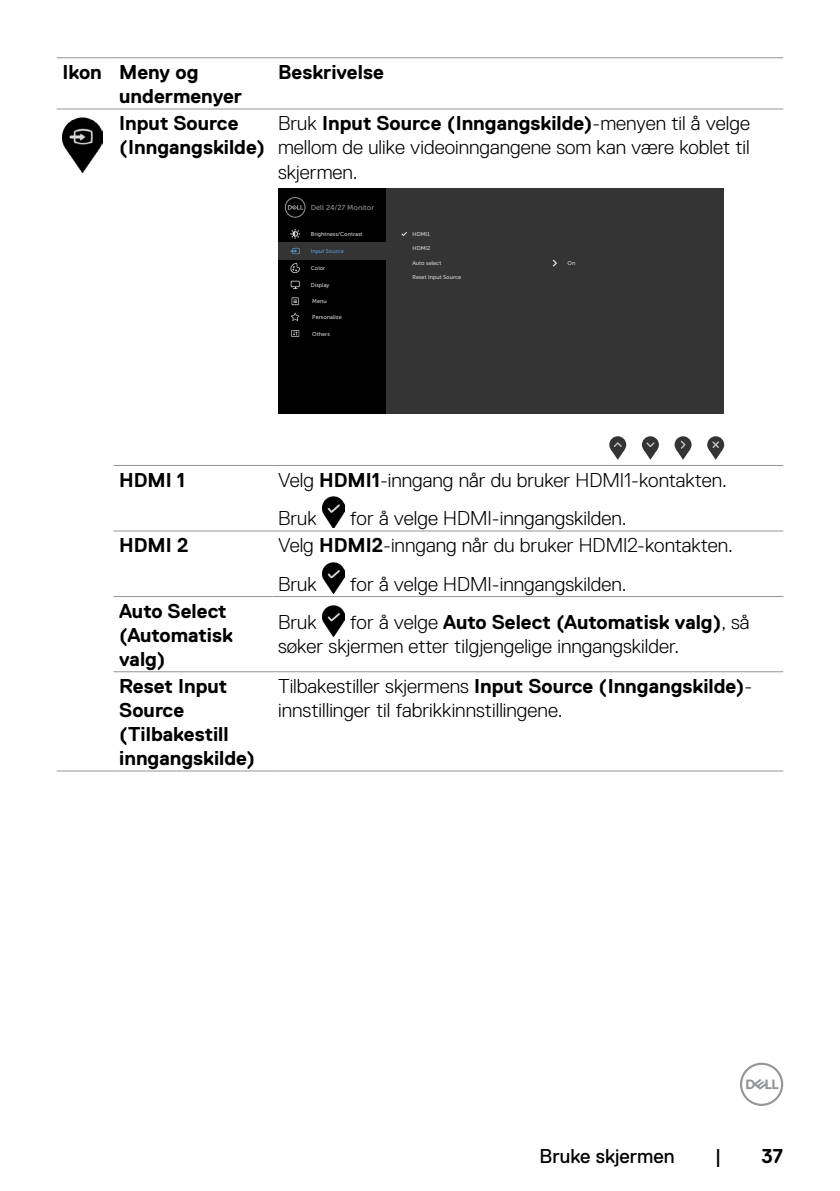
<style>
.page{position:relative;width:840px;height:1191px;background:#fff}
.page>*{position:absolute;margin:0;border:0;box-sizing:border-box;transform-origin:0 0}
.t1{font:300 20px/24px "Dell Replica";color:#000}
.t2{font:700 20px/24px "Dell Replica";color:#000}
.t3{font:20px "Dell Replica";color:#000}
.t4{font:7.2px "Museo Sans For Dell 500";color:#939393}
.t5{font:5.6px "Museo Sans For Dell 500";color:#d9d9d9}
.t6{font:5.6px "Museo Sans For Dell 500";color:#5b9bd5}
.s1{font-weight:700}
</style>
<div class="page">
<svg style="left:740px;top:1062px;width:42px;height:44px"></svg>
<hr style="left:113px;top:465px;width:159px;height:1px;background:#939598">
<hr style="left:272px;top:465px;width:510px;height:1px;background:#939598">
<hr style="left:113px;top:530px;width:159px;height:1px;background:#939598">
<hr style="left:272px;top:530px;width:510px;height:1px;background:#939598">
<hr style="left:113px;top:596px;width:159px;height:1px;background:#939598">
<hr style="left:272px;top:596px;width:510px;height:1px;background:#939598">
<hr style="left:113px;top:671px;width:159px;height:1px;background:#939598">
<hr style="left:272px;top:671px;width:510px;height:1px;background:#939598">
<hr style="left:57px;top:770px;width:56px;height:1px;background:#939598">
<hr style="left:113px;top:770px;width:159px;height:1px;background:#939598">
<hr style="left:272px;top:770px;width:510px;height:1px;background:#939598">
<hr style="left:57px;top:57px;width:56px;height:1px;background:#939598">
<hr style="left:113px;top:57px;width:159px;height:1px;background:#939598">
<hr style="left:272px;top:57px;width:510px;height:1px;background:#939598">
<hr style="left:57px;top:109px;width:56px;height:1px;background:#939598">
<hr style="left:113px;top:109px;width:159px;height:1px;background:#939598">
<hr style="left:272px;top:109px;width:510px;height:1px;background:#939598">
<img style="left:62px;top:117px;width:40px;height:55px">
<div style="left:609px;top:436px;width:17px;height:17px;background:#343435;border-radius:50%"></div>
<svg style="left:611px;top:442px;width:13px;height:18px"></svg>
<svg style="left:641px;top:436px;width:17px;height:17px"></svg>
<svg style="left:643px;top:442px;width:14px;height:18px"></svg>
<svg style="left:674px;top:436px;width:17px;height:17px"></svg>
<svg style="left:676px;top:441px;width:13px;height:19px"></svg>
<svg style="left:706px;top:436px;width:17px;height:17px"></svg>
<svg style="left:708px;top:441px;width:14px;height:19px"></svg>
<div style="left:278px;top:188px;width:445px;height:225px;background:#343435"></div>
<div style="left:278px;top:188px;width:107px;height:225px;background:#000"></div>
<div style="left:278px;top:242px;width:108px;height:18px;background:#343435"></div>
<svg style="left:285px;top:197px;width:20px;height:21px"></svg>
<svg style="left:290px;top:248px;width:10px;height:6px"></svg>
<svg style="left:290px;top:263px;width:10px;height:10px"></svg>
<svg style="left:291px;top:312px;width:8px;height:9px"></svg>
<svg style="left:290px;top:281px;width:9px;height:6px"></svg>
<div style="left:291px;top:281px;width:8px;height:5px;background:#000"></div>
<svg style="left:291px;top:297px;width:7px;height:8px"></svg>
<svg style="left:292px;top:298px;width:6px;height:6px"></svg>
<svg style="left:291px;top:330px;width:8px;height:7px"></svg>
<svg style="left:291px;top:331px;width:7px;height:5px"></svg>
<svg style="left:290px;top:229px;width:10px;height:10px"></svg>
<svg style="left:401px;top:232px;width:6px;height:4px"></svg>
<svg style="left:552px;top:259px;width:4px;height:8px"></svg>
<img style="left:322px;top:496px;width:22px;height:32px">
<img style="left:322px;top:562px;width:22px;height:31px">
<img style="left:322px;top:605px;width:22px;height:31px">
<p class="t2" style="left:119px;top:60px;width:124px;text-indent:-57px">Ikon Meny og undermenyer</p>
<p class="t2" style="left:278px;top:60px;width:107px">Beskrivelse</p>
<p class="t2" style="left:119px;top:112px;width:147px">Input Source (Inngangskilde)</p>
<p class="t1" style="left:278px;top:112px;width:473px;text-align:justify">Bruk <span class="s1">Input Source (Inngangskilde)</span>-menyen til å velge mellom de ulike videoinngangene som kan være koblet til skjermen.</p>
<p class="t4" style="left:311px;top:203px;width:65px">Dell 24/27 Monitor</p>
<p class="t6" style="left:311px;top:248px;width:35px">Input Source</p>
<p class="t5" style="left:311px;top:265px;width:16px">Color</p>
<p class="t5" style="left:311px;top:231px;width:53px">Brightness/Contrast</p>
<p class="t5" style="left:412px;top:231px;width:19px">HDMI1</p>
<p class="t5" style="left:412px;top:245px;width:19px">HDMI2</p>
<p class="t5" style="left:412px;top:274px;width:50px">Reset Input Source</p>
<p class="t5" style="left:412px;top:260px;width:30px">Auto select</p>
<p class="t5" style="left:567px;top:260px;width:9px">On</p>
<p class="t5" style="left:311px;top:282px;width:20px">Display</p>
<p class="t5" style="left:312px;top:298px;width:16px">Menu</p>
<p class="t5" style="left:312px;top:331px;width:19px">Others</p>
<p class="t5" style="left:312px;top:313px;width:31px">Personalize</p>
<p class="t2" style="left:119px;top:468px;width:67px">HDMI 1</p>
<p class="t1" style="left:278px;top:461px;width:450px;line-height:38.2px">Velg <span class="s1">HDMI1</span>-inngang når du bruker HDMI1-kontakten.<br>Bruk</p>
<p class="t1" style="left:350px;top:506px;width:278px">for å velge HDMI-inngangskilden.</p>
<p class="t2" style="left:119px;top:533px;width:71px">HDMI 2</p>
<p class="t1" style="left:278px;top:526px;width:456px;line-height:38.2px">Velg <span class="s1">HDMI2</span>-inngang når du bruker HDMI2-kontakten.<br>Bruk</p>
<p class="t1" style="left:350px;top:572px;width:278px">for å velge HDMI-inngangskilden.</p>
<p class="t2" style="left:119px;top:599px;width:115px">Auto Select (Automatisk valg)</p>
<p class="t1" style="left:278px;top:610px;width:40px">Bruk</p>
<p class="t1" style="left:278px;top:610px;width:472px;text-indent:72px">for å velge <span class="s1">Auto Select (Automatisk valg)</span>, så søker skjermen etter tilgjengelige inngangskilder.</p>
<p class="t2" style="left:119px;top:674px;width:137px">Reset Input<br>Source (Tilbakestill inngangskilde)</p>
<p class="t1" style="left:278px;top:674px;width:475px">Tilbakestiller skjermens <span class="s1">Input Source (Inngangskilde)</span>- innstillinger til fabrikkinnstillingene.</p>
<p class="t3" style="left:539px;top:1144px;width:136px">Bruke skjermen</p>
<p class="t3" style="left:714px;top:1144px;width:8px">|</p>
<p class="t2" style="left:761px;top:1143px;width:23px">37</p>
</div>
